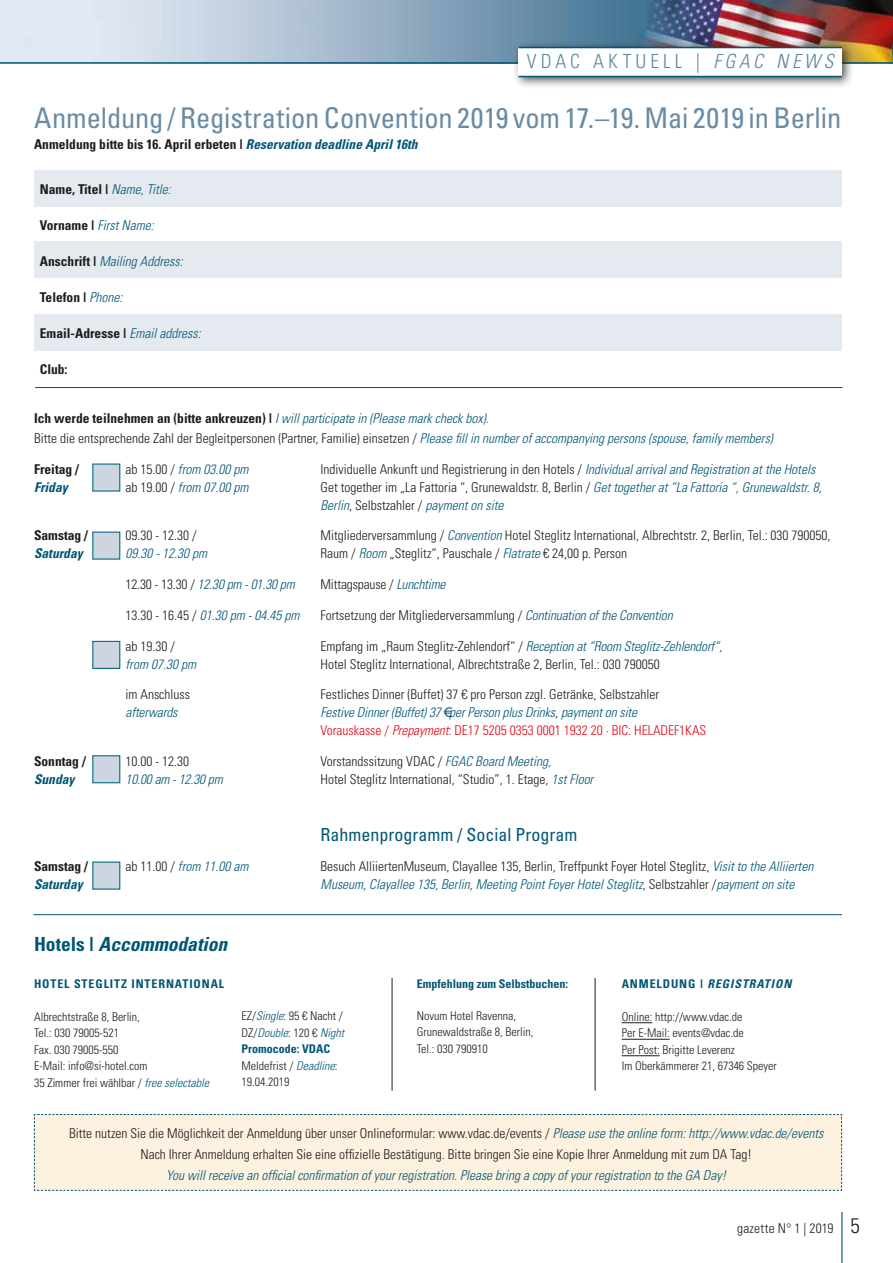
<style>
.page{position:relative;width:893px;height:1263px;background:#fff}
.page>*{position:absolute;margin:0;border:0;box-sizing:border-box;transform-origin:0 0}
.t1{font:condensed 28.5px "Univers";letter-spacing:-.005em;color:#698ba6}
.t2{font:300 condensed 19.5px "Univers";letter-spacing:.215em;color:#60869f}
.t3{font:italic 700 condensed 19.5px "Univers";color:#005675}
.t4{font:condensed 18px "Univers";color:#005675}
.t5{font:300 condensed 13.5px/18px "Univers";color:#1d1d1b}
.t6{font:italic 300 condensed 13.5px/19.5px "Univers";color:#005675}
.t7{font:700 condensed 13.5px "Univers";color:#1d1d1b}
.t8{font:italic 700 condensed 13.5px "Univers";color:#005675}
.t9{font:300 condensed 12px/16.5px "Univers";color:#1d1d1b}
.t10{font:700 condensed 12px "Univers";letter-spacing:.075em;color:#005675}
.t11{font:700 condensed 12px "Univers";letter-spacing:.015em;color:#005675}
.t12{font:italic 700 condensed 12px "Univers";letter-spacing:.075em;color:#005675}
.s1{font-style:italic}
.s2{font-style:italic;color:#005675}
.s3{font-weight:300;font-style:italic;color:#005675}
.s4{font-weight:700;font-style:normal;color:#1d1d1b}
.s5{font-style:normal;color:#1d1d1b}
.s6{font-style:normal;color:#e30613}
.s7{color:#e30613}
.s8{font-style:normal}
.s9{font-weight:700;color:#005675}
.s10{font-size:21px}
</style>
<div class="page">
<img style="left:0;top:0;width:893px;height:62px">
<hr style="left:841px;top:1212px;width:1px;height:51px;background:#005675">
<hr style="left:0;top:62px;width:893px;height:2px;background:#005675">
<div style="left:512px;top:41px;width:342px;height:48px;background:#1d1d1b;opacity:.75"></div>
<div style="left:518px;top:47px;width:324px;height:30px;background:#fff"></div>
<hr style="left:518px;top:76px;width:324px;height:1px;background:#005675">
<hr style="left:518px;top:47px;width:324px;height:1px;background:#005675">
<div style="left:34px;top:1114px;width:808px;height:77px;background:#fdf1df"></div>
<div style="left:34px;top:170px;width:808px;height:36px;background:#e5eaf0"></div>
<div style="left:34px;top:242px;width:808px;height:36px;background:#e5eaf0"></div>
<div style="left:34px;top:314px;width:808px;height:36px;background:#e5eaf0"></div>
<hr style="left:35px;top:387px;width:807px;height:1px;background:#005675">
<hr style="left:33px;top:914px;width:809px;height:1px;background:#005675">
<hr style="left:622px;top:1022px;width:30px;height:1px;background:#1d1d1b">
<hr style="left:622px;top:1039px;width:48px;height:1px;background:#1d1d1b">
<hr style="left:622px;top:1055px;width:38px;height:1px;background:#1d1d1b">
<div style="left:92px;top:531px;width:28px;height:29px;background:#ccd5e0"></div>
<div style="left:92px;top:463px;width:28px;height:29px;background:#ccd5e0"></div>
<div style="left:92px;top:641px;width:28px;height:28px;background:#ccd5e0;border:1px solid #006880"></div>
<div style="left:92px;top:861px;width:28px;height:29px;background:#ccd5e0"></div>
<div style="left:92px;top:755px;width:28px;height:28px;background:#ccd5e0;border:1px solid #006880"></div>
<hr style="left:392px;top:978px;width:1px;height:113px;background:#1d1d1b">
<hr style="left:595px;top:978px;width:1px;height:113px;background:#1d1d1b">
<h2 class="t2" style="left:527px;top:50px;width:308px">VDAC AKTUELL | <span class="s1">FGAC NEWS</span></h2>
<h1 class="t1" style="left:34px;top:99px;width:809px">Anmeldung / Registration Convention 2019 vom 17.–19. Mai 2019 in Berlin</h1>
<p class="t7" style="left:34px;top:136px;width:385px">Anmeldung bitte bis 16. April erbeten | <span class="s2">Reservation deadline April 16th</span></p>
<p class="t7" style="left:40px;top:181px;width:132px">Name, Titel | <span class="s3">Name, Title:</span></p>
<p class="t6" style="left:40px;top:216px;width:115px"><span class="s4">Vorname |</span> First Name:</p>
<p class="t6" style="left:40px;top:252px;width:144px"><span class="s4">Anschrift |</span> Mailing Address:</p>
<p class="t7" style="left:40px;top:289px;width:84px">Telefon | <span class="s3">Phone:</span></p>
<p class="t7" style="left:40px;top:325px;width:162px">Email-Adresse | <span class="s3">Email address:</span></p>
<p class="t7" style="left:40px;top:361px;width:29px">Club:</p>
<p class="t6" style="left:34px;top:408px;width:740px"><span class="s4">Ich werde teilnehmen an (bitte ankreuzen) |</span> I will participate in (Please mark check box).<br><span class="s5">Bitte die entsprechende Zahl der Begleitpersonen (Partner, Familie) einsetzen /</span> Please fill in number of accompanying persons (spouse, family members)</p>
<p class="t7" style="left:34px;top:460px;width:46px">Freitag /</p>
<p class="t6" style="left:126px;top:459px;width:124px"><span class="s5">ab 15.00 /</span> from 03.00 pm</p>
<p class="t5" style="left:321px;top:460px;width:496px">Individuelle Ankunft und Registrierung in den Hotels / <span class="s2">Individual arrival and Registration at the Hotels</span></p>
<p class="t8" style="left:34px;top:478px;width:35px">Friday</p>
<p class="t6" style="left:126px;top:477px;width:124px"><span class="s5">ab 19.00 /</span> from 07.00 pm</p>
<p class="t5" style="left:321px;top:478px;width:503px">Get together im „La Fattoria “, Grunewaldstr. 8, Berlin / <span class="s2">Get together at “La Fattoria “, Grunewaldstr. 8,<br>Berlin</span>, Selbstzahler / <span class="s2">payment on site</span></p>
<p class="t7" style="left:34px;top:527px;width:56px">Samstag /</p>
<p class="t5" style="left:126px;top:527px;width:73px">09.30 - 12.30 /</p>
<p class="t5" style="left:321px;top:527px;width:512px">Mitgliederversammlung / <span class="s2">Convention</span> Hotel Steglitz International, Albrechtstr. 2, Berlin, Tel.: 030 790050,</p>
<p class="t8" style="left:34px;top:545px;width:50px">Saturday</p>
<p class="t6" style="left:126px;top:544px;width:83px">09.30 - 12.30 pm</p>
<p class="t5" style="left:321px;top:545px;width:308px">Raum / <span class="s2">Room</span> „Steglitz“, Pauschale / <span class="s2">Flatrate</span> € 24,00 p. Person</p>
<p class="t6" style="left:126px;top:574px;width:171px"><span class="s5">12.30 - 13.30 /</span> 12.30 pm - 01.30 pm</p>
<p class="t5" style="left:321px;top:575px;width:127px">Mittagspause / <span class="s2">Lunchtime</span></p>
<p class="t6" style="left:126px;top:605px;width:175px"><span class="s5">13.30 - 16.45 /</span> 01.30 pm - 04.45 pm</p>
<p class="t5" style="left:321px;top:606px;width:354px">Fortsetzung der Mitgliederversammlung / <span class="s2">Continuation of the Convention</span></p>
<p class="t5" style="left:126px;top:637px;width:51px">ab 19.30 /</p>
<p class="t6" style="left:321px;top:636px;width:403px"><span class="s5">Empfang im „Raum Steglitz-Zehlendorf“ /</span> Reception at “Room Steglitz-Zehlendorf“,</p>
<p class="t6" style="left:126px;top:654px;width:72px">from 07.30 pm</p>
<p class="t5" style="left:321px;top:655px;width:341px">Hotel Steglitz International, Albrechtstraße 2, Berlin, Tel.: 030 790050</p>
<p class="t5" style="left:126px;top:686px;width:66px">im Anschluss</p>
<p class="t5" style="left:321px;top:686px;width:340px">Festliches Dinner (Buffet) 37 € pro Person zzgl. Getränke, Selbstzahler</p>
<p class="t6" style="left:126px;top:703px;width:54px">afterwards</p>
<p class="t6" style="left:321px;top:703px;width:387px;line-height:18px">Festive Dinner (Buffet) 37 € per Person plus Drinks<span class="s5">,</span> payment on site<br><span class="s6">Vorauskasse /</span> <span class="s7">Prepayment</span><span class="s6">: DE17 5205 0353 0001 1932 20 · BIC: HELADEF1KAS</span></p>
<p class="t7" style="left:34px;top:753px;width:53px">Sonntag /</p>
<p class="t5" style="left:126px;top:752px;width:65px">10.00 - 12.30</p>
<p class="t5" style="left:321px;top:752px;width:232px">Vorstandssitzung VDAC / <span class="s2">FGAC Board Meeting,</span></p>
<p class="t8" style="left:34px;top:771px;width:42px">Sunday</p>
<p class="t6" style="left:126px;top:769px;width:99px">10.00 am - 12.30 pm</p>
<p class="t5" style="left:321px;top:770px;width:274px">Hotel Steglitz International, “Studio”, 1. Etage, <span class="s2">1st Floor</span></p>
<h3 class="t4" style="left:321px;top:823px;width:258px">Rahmenprogramm / Social Program</h3>
<p class="t7" style="left:34px;top:858px;width:56px">Samstag /</p>
<p class="t6" style="left:126px;top:857px;width:124px"><span class="s5">ab 11.00 /</span> from 11.00 am</p>
<p class="t5" style="left:321px;top:858px;width:494px">Besuch AlliiertenMuseum, Clayallee 135, Berlin, Treffpunkt Foyer Hotel Steglitz, <span class="s2">Visit to the Alliierten</span></p>
<p class="t8" style="left:34px;top:876px;width:50px">Saturday</p>
<p class="t6" style="left:321px;top:875px;width:475px">Museum, Clayallee 135, Berlin, Meeting Point Foyer Hotel Steglitz<span class="s5">, Selbstzahler /</span>payment on site</p>
<h2 class="t3" style="left:34px;top:932px;width:195px"><span class="s8">Hotels |</span> Accommodation</h2>
<p class="t10" style="left:34px;top:976px;width:192px">HOTEL STEGLITZ INTERNATIONAL</p>
<p class="t9" style="left:34px;top:1008px;width:177px">Albrechtstraße 8, Berlin,<br>Tel.: 030 79005-521<br>Fax. 030 79005-550<br>E-Mail: info@si-hotel.com<br>35 Zimmer frei wählbar / <span class="s2">free selectable</span></p>
<p class="t9" style="left:242px;top:1008px;width:104px">EZ/<span class="s2">Single</span>: 95 € Nacht /<br>DZ/<span class="s2">Double</span>: 120 € <span class="s2">Night<br></span><span class="s9">Promocode: VDAC<br></span>Meldefrist / <span class="s2">Deadline</span>:<br>19.04.2019</p>
<p class="t11" style="left:417px;top:976px;width:153px">Empfehlung zum Selbstbuchen:</p>
<p class="t9" style="left:417px;top:1007px;width:118px">Novum Hotel Ravenna,<br>Grunewaldstraße 8, Berlin,<br>Tel.: 030 790910</p>
<p class="t12" style="left:622px;top:976px;width:171px"><span class="s8">ANMELDUNG |</span> REGISTRATION</p>
<p class="t9" style="left:622px;top:1008px;width:157px">Online: http://www.vdac.de<br>Per E-Mail: events@vdac.de<br>Per Post: Brigitte Leverenz<br>Im Oberkämmerer 21, 67346 Speyer</p>
<p class="t5" style="left:69px;top:1122px;width:756px;line-height:21.3px;text-align:center">Bitte nutzen Sie die Möglichkeit der Anmeldung über unser Onlineformular: www.vdac.de/events / <span class="s2">Please use the online form: http://www.vdac.de/events<br></span>Nach Ihrer Anmeldung erhalten Sie eine offizielle Bestätigung. Bitte bringen Sie eine Kopie Ihrer Anmeldung mit zum DA Tag!</p>
<p class="t6" style="left:166px;top:1165px;width:561px">You will receive an official confirmation of your registration. Please bring a copy of your registration to the GA Day!</p>
<p class="t5" style="left:737px;top:1219px;width:124px">gazette N° 1 | 2019 <span class="s10">5</span></p>
</div>
